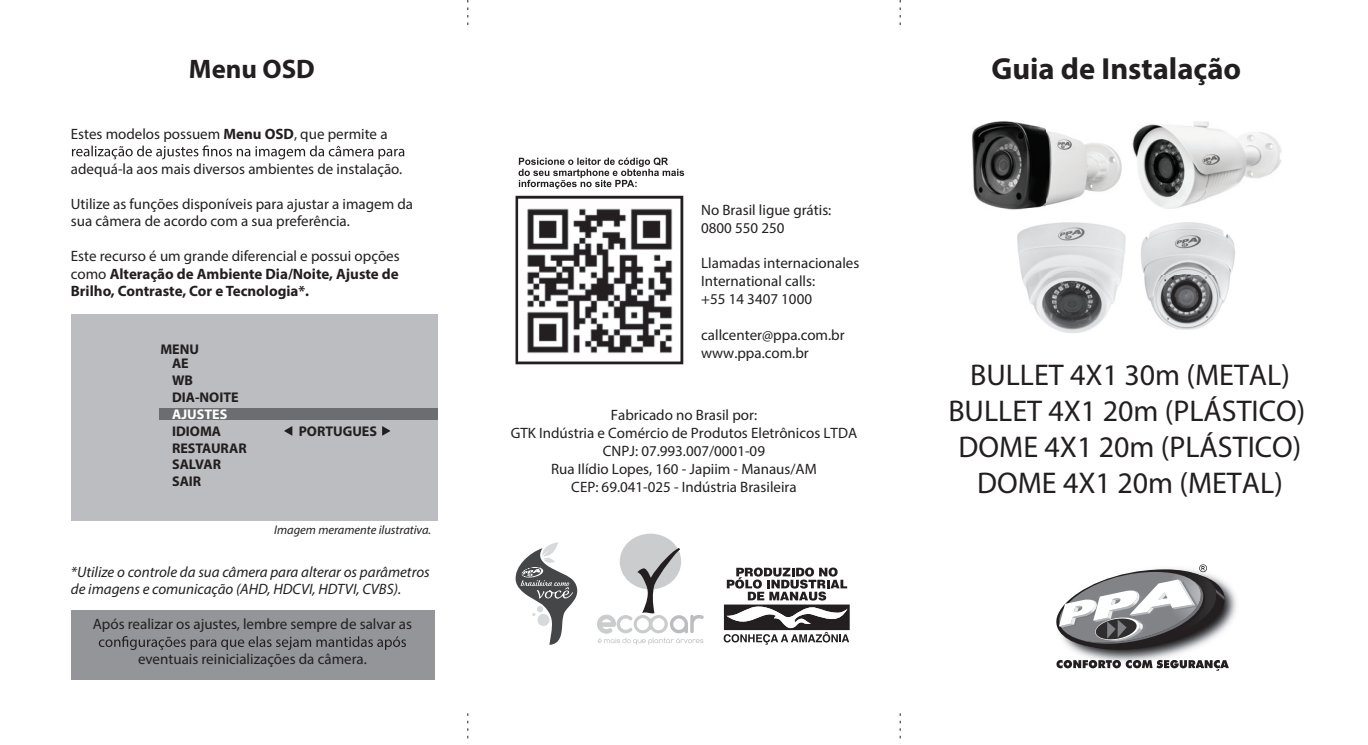
<style>
.page{position:relative;width:1368px;height:745px;background:#fff}
.page>*{position:absolute;margin:0;border:0;box-sizing:border-box;transform-origin:0 0}
.t1{font:700 30.5px "Myriad Pro";color:#231f20}
.t2{font:30px/36px "Myriad Pro";color:#231f20;text-align:center}
.t3{font:700 26.75px "Myriad Pro";color:#231f20}
.t4{font:15px/18px "Myriad Pro";color:#231f20}
.t5{font:700 15px/17.5px "Myriad Pro";color:#231f20;text-align:justify}
.t6{font:italic 15px/17.5px "Myriad Pro";color:#231f20}
.t7{font:700 14px/17px "Myriad Pro";color:#231f20}
.t8{font:700 14px "Myriad Pro";color:#fff}
.t9{font:italic 12.5px "Myriad Pro";color:#231f20}
.s1{font-weight:700}
.s2{font-weight:400}
</style>
<div class="page">
<div style="left:71px;top:609px;width:363px;height:70px;background:#939598"></div>
<svg style="left:467px;top:0;width:1px;height:25px"></svg>
<svg style="left:467px;top:713px;width:1px;height:26px"></svg>
<svg style="left:900px;top:0;width:1px;height:25px"></svg>
<svg style="left:900px;top:713px;width:1px;height:26px"></svg>
<svg style="left:72px;top:145px;width:332px;height:14px"></svg>
<svg style="left:99px;top:636px;width:307px;height:13px"></svg>
<img style="left:972px;top:121px;width:150px;height:89px">
<img style="left:1132px;top:121px;width:150px;height:88px">
<img style="left:1017px;top:222px;width:109px;height:111px">
<img style="left:1141px;top:222px;width:94px;height:108px">
<svg style="left:518px;top:157px;width:166px;height:32px"></svg>
<img style="left:527px;top:208px;width:146px;height:146px">
<div style="left:515px;top:196px;width:168px;height:168px;border:2px solid #231f20"></div>
<svg style="left:515px;top:542px;width:63px;height:102px"></svg>
<div style="left:620px;top:533px;width:61px;height:56px;background:#cbccce;border-radius:50%"></div>
<svg style="left:597px;top:548px;width:107px;height:96px"></svg>
<svg style="left:724px;top:567px;width:126px;height:77px"></svg>
<img style="left:1229px;top:586px;width:8px;height:38px">
<svg style="left:1056px;top:564px;width:173px;height:106px"></svg>
<div style="left:71px;top:313px;width:366px;height:207px;background:#bcbdc0"></div>
<div style="left:159px;top:408px;width:278px;height:11px;background:#6c6d70"></div>
<svg style="left:284px;top:426px;width:8px;height:9px"></svg>
<svg style="left:382px;top:426px;width:8px;height:9px"></svg>
<h3 class="t3" style="left:189px;top:51px;width:127px">Menu OSD</h3>
<h1 class="t1" style="left:991px;top:49px;width:251px">Guia de Instalação</h1>
<p class="t4" style="left:71px;top:124px;width:318px">Estes modelos possuem <span class="s1">Menu OSD</span>, que permite a</p>
<p class="t4" style="left:71px;top:159px;width:333px">adequá-la aos mais diversos ambientes de instalação.</p>
<p class="t4" style="left:71px;top:195px;width:344px">Utilize as funções disponíveis para ajustar a imagem da sua câmera de acordo com a sua preferência.</p>
<p class="t5" style="left:71px;top:247px;width:330px"><span class="s2">Este recurso é um grande diferencial e possui opções como</span> Alteração de Ambiente Dia/Noite, Ajuste de Brilho, Contraste, Cor e Tecnologia*.</p>
<p class="t4" style="left:701px;top:200px;width:132px">No Brasil ligue grátis:<br>0800 550 250</p>
<p class="t4" style="left:701px;top:254px;width:160px">Llamadas internacionales<br>International calls:<br>+55 14 3407 1000</p>
<p class="t4" style="left:701px;top:325px;width:145px">callcenter@ppa.com.br</p>
<p class="t7" style="left:160px;top:340px;width:40px">MENU</p>
<p class="t4" style="left:701px;top:343px;width:109px">www.ppa.com.br</p>
<p class="t7" style="left:172px;top:354px;width:68px">AE<br>WB<br>DIA-NOITE</p>
<p class="t8" style="left:172px;top:404px;width:57px">AJUSTES</p>
<p class="t7" style="left:172px;top:421px;width:51px">IDIOMA</p>
<p class="t7" style="left:299px;top:421px;width:80px">PORTUGUES</p>
<p class="t7" style="left:172px;top:438px;width:76px">RESTAURAR<br>SALVAR<br>SAIR</p>
<p class="t9" style="left:274px;top:522px;width:159px">Imagem meramente ilustrativa.</p>
<p class="t4" style="left:511px;top:406px;width:348px;text-align:center">Fabricado no Brasil por:<br>GTK Indústria e Comércio de Produtos Eletrônicos LTDA CNPJ: 07.993.007/0001-09<br>Rua Ilídio Lopes, 160 - Japiim - Manaus/AM<br>CEP: 69.041-025 - Indústria Brasileira</p>
<p class="t6" style="left:71px;top:562px;width:360px">*Utilize o controle da sua câmera para alterar os parâmetros de imagens e comunicação (AHD, HDCVI, HDTVI, CVBS).</p>
<p class="t4" style="left:93px;top:614px;width:321px">Após realizar os ajustes, lembre sempre de salvar as</p>
<p class="t4" style="left:138px;top:649px;width:230px">eventuais reinicializações da câmera.</p>
<h2 class="t2" style="left:948px;top:356px;width:358px">BULLET 4X1 30m (METAL)<br>BULLET 4X1 20m (PLÁSTICO)<br>DOME 4X1 20m (PLÁSTICO)<br>DOME 4X1 20m (METAL)</h2>
</div>
